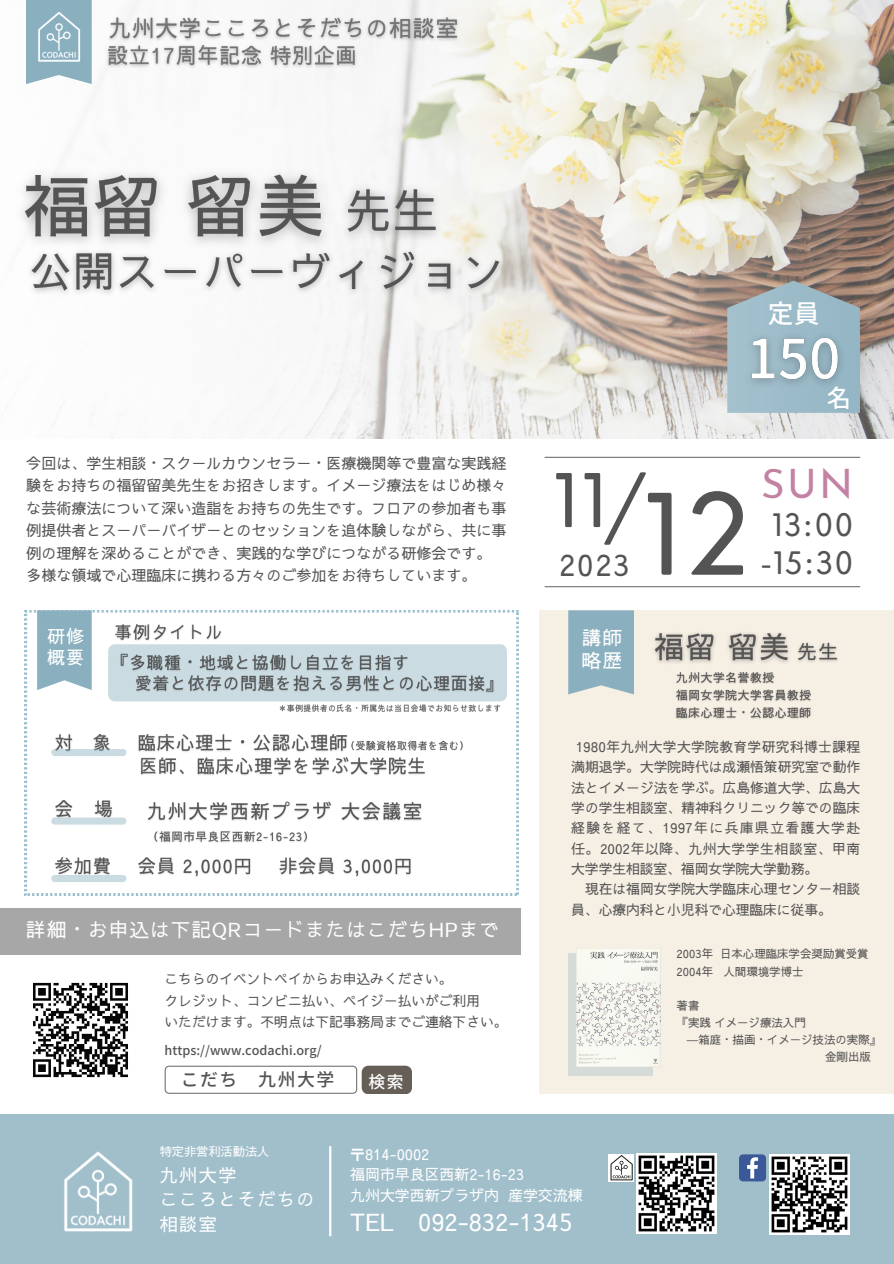
<style>
.page{position:relative;width:894px;height:1264px;background:#fff}
.page>*{position:absolute;margin:0;border:0;box-sizing:border-box;transform-origin:0 0}
.t1{font:109.2px "Nourd";color:#545454}
.t2{font:72px "Nourd";color:#545454}
.t3{font:40.5px "Josefin Sans";color:#c381a3}
.t4{font:30.15px "Nourd";letter-spacing:.06em;color:#545454}
.t5{font:500 29.7px "Sawarabi Gothic";color:#545454}
.t6{font:500 25.8px "Noto Sans JP";color:#fff}
.t7{font:500 24.45px "Noto Sans JP";color:#fff}
.t8{font:500 23.85px "Sawarabi Gothic";color:#fff}
.t9{font:500 19.5px "Sawarabi Gothic";letter-spacing:.06em;color:#fff}
.t10{font:500 19.35px "Sawarabi Gothic";color:#fff}
.t11{font:500 18px "Sawarabi Gothic";letter-spacing:.085em;color:#fff}
.t12{font:500 17.85px "Noto Sans JP";letter-spacing:.085em;color:#545454}
.t13{font:500 16.8px "Noto Sans JP";color:#fff}
.t14{font:500 15px/22.5px "Sawarabi Gothic";color:#545454;text-align:justify}
.t15{font:500 14.85px "Sawarabi Gothic";color:#fff}
.t16{font:500 13.65px/20.4px "Sawarabi Gothic";color:#545454;text-align:justify}
.t17{font:500 12.6px "Noto Sans JP";color:#545454}
.t18{font:500 12.15px "Sawarabi Gothic";color:#fff}
.t19{font:500 11.4px "Sawarabi Gothic";color:#545454}
</style>
<div class="page">
<div style="left:0;top:1114px;width:893px;height:149px;background:#a1bfcb"></div>
<svg style="left:164px;top:1065px;width:248px;height:29px"></svg>
<div style="left:0;top:908px;width:520px;height:46px;background:#a7a7a7"></div>
<div style="left:539px;top:610px;width:354px;height:484px;background:#f6efe4"></div>
<hr style="left:329px;top:1146px;width:2px;height:90px;background:#fff">
<img style="left:64px;top:1151px;width:69px;height:81px">
<hr style="left:544px;top:586px;width:315px;height:1px;background:#737373">
<hr style="left:544px;top:457px;width:315px;height:1px;background:#737373">
<div style="left:568px;top:953px;width:84px;height:122px;background:#d5dbd8"></div>
<img style="left:576px;top:948px;width:84px;height:118px">
<svg style="left:53px;top:0;width:840px;height:439px"></svg>
<svg style="left:25px;top:610px;width:493px;height:285px"></svg>
<img style="left:92px;top:12px;width:371px;height:60px">
<svg style="left:568px;top:610px;width:65px;height:84px;background:#90b2c1"></svg>
<svg style="left:26px;top:0;width:66px;height:84px;background:#9abac7"></svg>
<img style="left:30px;top:8px;width:58px;height:59px">
<svg style="left:37px;top:610px;width:55px;height:80px;background:#92b4c3"></svg>
<img style="left:33px;top:982px;width:95px;height:96px">
<img style="left:769px;top:1154px;width:80px;height:80px">
<svg style="left:739px;top:1154px;width:26px;height:27px"></svg>
<img style="left:608px;top:1154px;width:26px;height:27px">
<img style="left:636px;top:1153px;width:80px;height:80px">
<img style="left:30px;top:242px;width:480px;height:61px">
<img style="left:21px;top:158px;width:320px;height:100px">
<img style="left:314px;top:176px;width:137px;height:73px">
<img style="left:676px;top:672px;width:135px;height:47px">
<img style="left:654px;top:633px;width:135px;height:30px">
<img style="left:797px;top:642px;width:41px;height:20px">
<img style="left:143px;top:797px;width:283px;height:50px">
<img style="left:51px;top:853px;width:363px;height:28px">
<img style="left:51px;top:730px;width:378px;height:49px">
<img style="left:346px;top:738px;width:123px;height:14px">
<img style="left:51px;top:796px;width:66px;height:21px">
<svg style="left:51px;top:749px;width:75px;height:7px"></svg>
<svg style="left:51px;top:875px;width:75px;height:7px"></svg>
<svg style="left:51px;top:817px;width:75px;height:7px"></svg>
<img style="left:112px;top:620px;width:114px;height:24px">
<svg style="left:108px;top:644px;width:399px;height:57px;background:#ccdce2"></svg>
<img style="left:96px;top:649px;width:407px;height:47px">
<img style="left:279px;top:702px;width:222px;height:11px">
<p class="t14" style="left:26px;top:452px;width:481px">今回は、学生相談・スクールカウンセラー・医療機関等で豊富な実践経験をお持ちの福留留美先生をお招きします。イメージ療法をはじめ様々な芸術療法について深い造詣をお持ちの先生です。フロアの参加者も事例提供者とスーパーバイザーとのセッションを追体験しながら、共に事例の理解を深めることができ、実践的な学びにつながる研修会です。</p>
<p class="t14" style="left:26px;top:565px;width:451px">多様な領域で心理臨床に携わる方々のご参加をお待ちしています。</p>
<p class="t11" style="left:47px;top:628px;width:38px">研修</p>
<p class="t11" style="left:47px;top:649px;width:38px">概要</p>
<p class="t9" style="left:26px;top:921px;width:474px">詳細・お申込は下記QRコードまたはこだちHPまで</p>
<p class="t16" style="left:164px;top:969px;width:289px">こちらのイベントペイからお申込みください。</p>
<p class="t16" style="left:164px;top:991px;width:317px">クレジット、コンビニ払い、ペイジー払いがご利用</p>
<p class="t16" style="left:164px;top:1012px;width:344px">いただけます。不明点は下記事務局までご連絡下さい。</p>
<p class="t17" style="left:164px;top:1040px;width:159px">https://www.codachi.org/</p>
<p class="t12" style="left:181px;top:1065px;width:155px">こだち 九州大学</p>
<p class="t13" style="left:368px;top:1067px;width:36px">検索</p>
<p class="t6" style="left:767px;top:293px;width:53px">定員</p>
<p class="t7" style="left:826px;top:378px;width:26px">名</p>
<p class="t2" style="left:553px;top:455px;width:96px">11/</p>
<p class="t1" style="left:643px;top:465px;width:108px">12</p>
<p class="t5" style="left:559px;top:550px;width:72px">2023</p>
<p class="t3" style="left:761px;top:468px;width:94px">SUN</p>
<p class="t4" style="left:772px;top:505px;width:82px">13:00</p>
<p class="t4" style="left:761px;top:543px;width:93px">-15:30</p>
<p class="t10" style="left:582px;top:628px;width:41px">講師</p>
<p class="t10" style="left:582px;top:652px;width:41px">略歴</p>
<p class="t16" style="left:571px;top:737px;width:290px;text-indent:5px">1980年九州大学大学院教育学研究科博士課程満期退学。大学院時代は成瀬悟策研究室で動作法とイメージ法を学ぶ。広島修道大学、広島大学の学生相談室、精神科クリニック等での臨床経験を経て、1997年に兵庫県立看護大学赴任。2002年以降、九州大学学生相談室、甲南大学学生相談室、福岡女学院大学勤務。</p>
<p class="t16" style="left:571px;top:879px;width:290px;text-indent:14px">現在は福岡女学院大学臨床心理センター相談員、心療内科と小児科で心理臨床に従事。</p>
<p class="t19" style="left:676px;top:948px;width:193px">2003年 日本心理臨床学会奨励賞受賞</p>
<p class="t19" style="left:676px;top:966px;width:128px">2004年 人間環境学博士</p>
<p class="t19" style="left:676px;top:1000px;width:24px">著書</p>
<p class="t19" style="left:676px;top:1017px;width:131px">『実践イメージ療法入門</p>
<p class="t19" style="left:686px;top:1034px;width:196px">―箱庭・描画・イメージ技法の実際』</p>
<p class="t19" style="left:825px;top:1051px;width:47px">金剛出版</p>
<p class="t18" style="left:160px;top:1145px;width:111px">特定非営利活動法人</p>
<p class="t11" style="left:160px;top:1166px;width:78px">九州大学</p>
<p class="t11" style="left:160px;top:1191px;width:156px">こころとそだちの</p>
<p class="t11" style="left:160px;top:1215px;width:59px">相談室</p>
<p class="t15" style="left:350px;top:1147px;width:81px">〒814-0002</p>
<p class="t15" style="left:350px;top:1168px;width:175px">福岡市早良区西新2-16-23</p>
<p class="t15" style="left:350px;top:1188px;width:234px">九州大学西新プラザ内 産学交流棟</p>
<p class="t8" style="left:350px;top:1211px;width:223px">TEL 092-832-1345</p>
</div>
